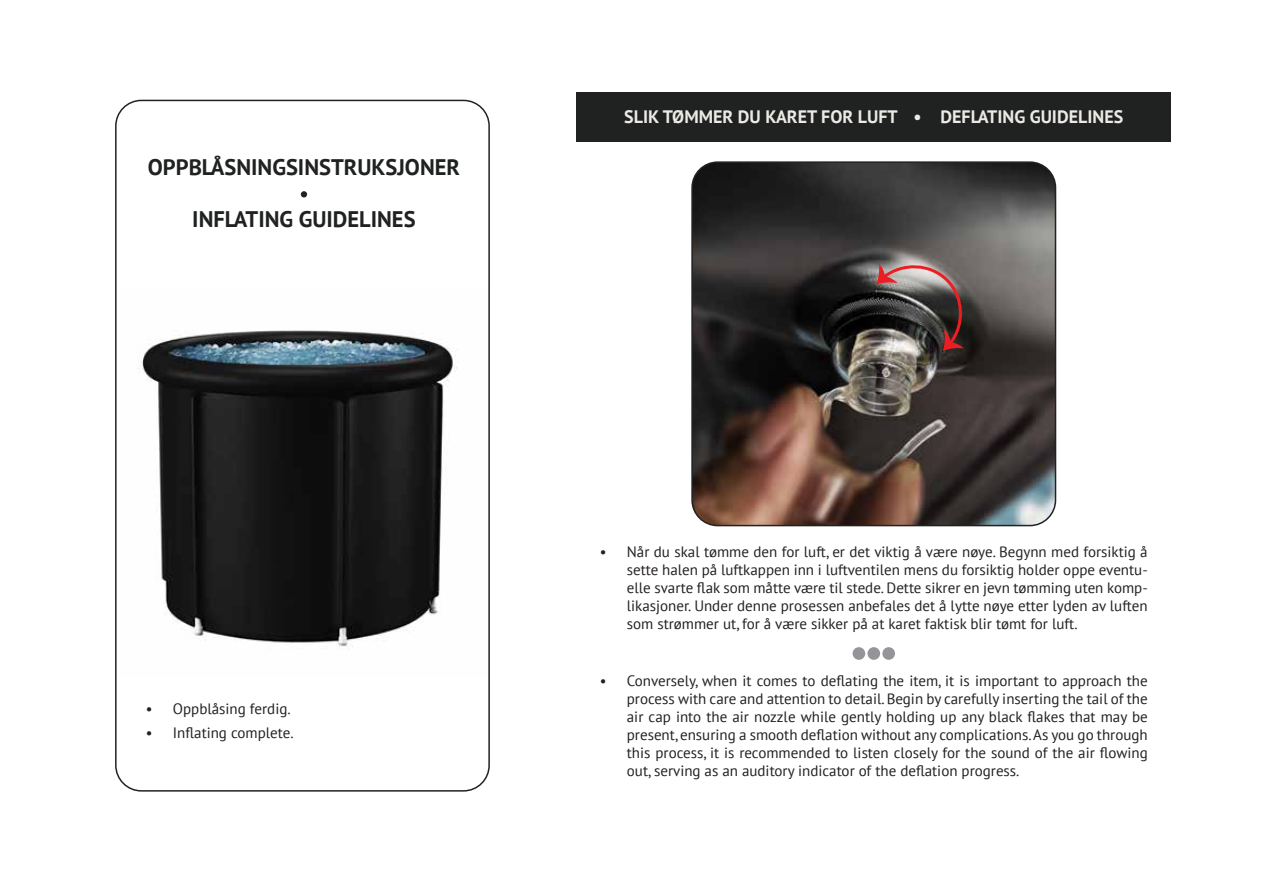
<style>
.page{position:relative;width:1263px;height:893px;background:#fff}
.page>*{position:absolute;margin:0;border:0;box-sizing:border-box;transform-origin:0 0}
.t1{font:700 22.5px "PT Sans";color:#202221}
.t2{font:700 18px "PT Sans";color:#ebeae4}
.t3{font:15px/18px "PT Sans";color:#231f20;text-align:justify}
</style>
<div class="page">
<div style="left:576px;top:92px;width:595px;height:49px;background:#202221"></div>
<svg style="left:301px;top:191px;width:6px;height:6px"></svg>
<img style="left:138px;top:330px;width:319px;height:317px">
<div style="left:115px;top:100px;width:375px;height:692px;border:2px solid #202221;border-radius:26px"></div>
<img style="left:694px;top:164px;width:361px;height:362px">
<div style="left:691px;top:161px;width:365px;height:365px;border:2px solid #202221;border-radius:26px"></div>
<svg style="left:876px;top:262px;width:92px;height:89px;background:#6c5a58"></svg>
<div style="left:867px;top:647px;width:13px;height:13px;background:#939598;border-radius:50%"></div>
<div style="left:882px;top:647px;width:13px;height:13px;background:#939598;border-radius:50%"></div>
<div style="left:852px;top:647px;width:13px;height:13px;background:#939598;border-radius:50%"></div>
<h1 class="t1" style="left:148px;top:152px;width:314px">OPPBLÅSNINGSINSTRUKSJONER</h1>
<h1 class="t1" style="left:192px;top:204px;width:225px">INFLATING GUIDELINES</h1>
<p class="t3" style="left:146px;top:699px;width:146px">• Oppblåsing ferdig.</p>
<p class="t3" style="left:146px;top:724px;width:149px">• Inflating complete.</p>
<p class="t2" style="left:624px;top:105px;width:500px">SLIK TØMMER DU KARET FOR LUFT • DEFLATING GUIDELINES</p>
<p class="t3" style="left:627px;top:543px;width:522px;text-indent:-27px">• Når du skal tømme den for luft, er det viktig å være nøye. Begynn med forsiktig å sette halen på luftkappen inn i luftventilen mens du forsiktig holder oppe eventu&shy;elle svarte flak som måtte være til stede. Dette sikrer en jevn tømming uten komp&shy;likasjoner. Under denne prosessen anbefales det å lytte nøye etter lyden av luften som strømmer ut, for å være sikker på at karet faktisk blir tømt for luft.</p>
<p class="t3" style="left:627px;top:672px;width:522px;text-indent:-27px">• Conversely, when it comes to deflating the item, it is important to approach the process with care and attention to detail. Begin by carefully inserting the tail of the air cap into the air nozzle while gently holding up any black flakes that may be present, ensuring a smooth deflation without any complications. As you go through this process, it is recommended to listen closely for the sound of the air flowing out, serving as an auditory indicator of the deflation progress.</p>
</div>
